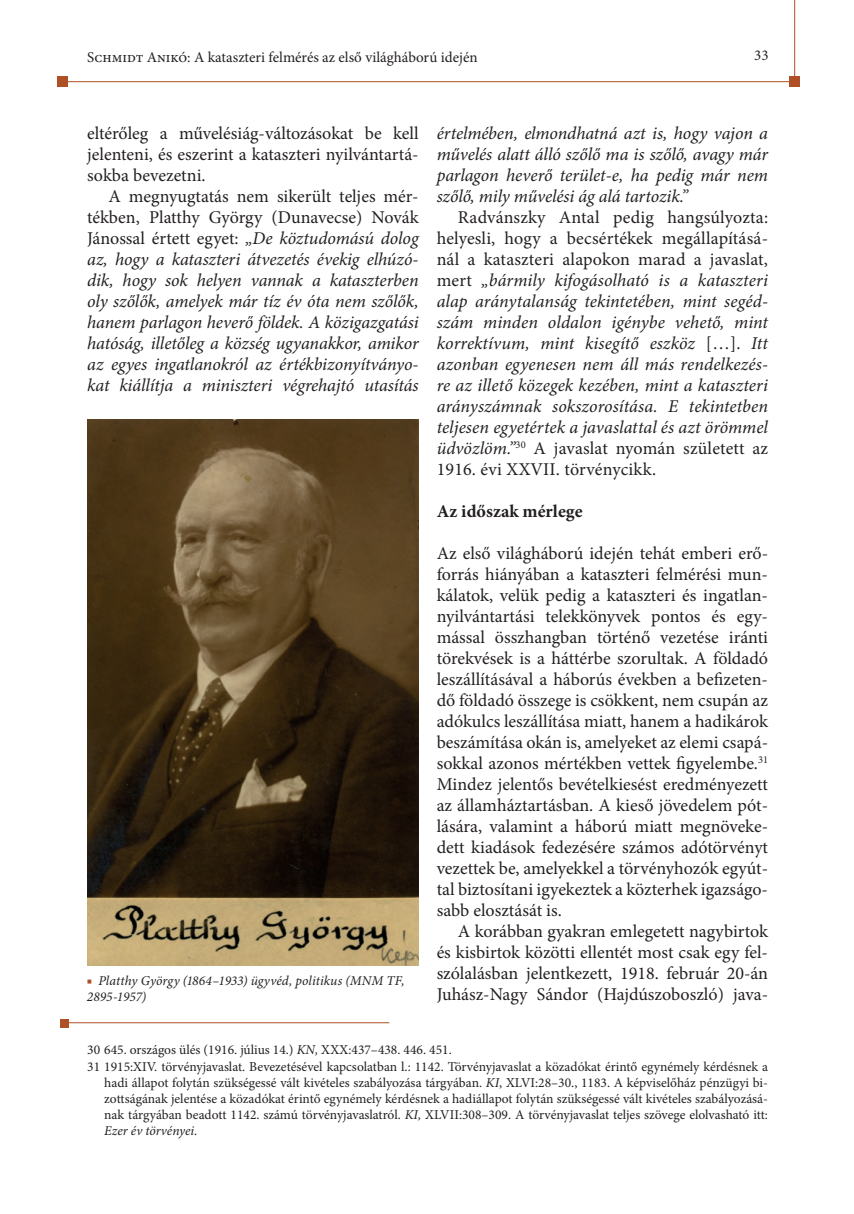
<style>
.page{position:relative;width:854px;height:1214px;background:#fff}
.page>*{position:absolute;margin:0;border:0;box-sizing:border-box;transform-origin:0 0}
.t1{font:italic 18px/21px "Minion Pro";letter-spacing:-.005em;color:#231f20;text-align:justify}
.t2{font:18px/21px "Minion Pro";color:#231f20;text-align:justify}
.t3{font:700 18px "Minion Pro";color:#231f20}
.t4{font:15px "Minion Pro";color:#231f20}
.t5{font:13.5px "Minion Pro";color:#231f20}
.t6{font:italic 13.5px/16.5px "Minion Pro";letter-spacing:.005em;color:#231f20}
.s1{font-style:normal}
.s2{color:#ae4f25}
.s3{font-style:italic}
</style>
<div class="page">
<hr style="left:61px;top:81px;width:733px;height:1px;background:#ae4f25">
<hr style="left:794px;top:0;width:1px;height:86px;background:#ae4f25">
<div style="left:57px;top:76px;width:11px;height:10px;background:#ae4f25"></div>
<div style="left:789px;top:76px;width:10px;height:10px;background:#ae4f25"></div>
<img style="left:87px;top:419px;width:331px;height:546px">
<hr style="left:60px;top:1022px;width:329px;height:1px;background:#ae4f25">
<div style="left:60px;top:1018px;width:9px;height:9px;background:#ae4f25"></div>
<p class="t4" style="left:87px;top:47px;width:392px">Schmidt Anikó: A kataszteri felmérés az első világháború idején</p>
<p class="t4" style="left:754px;top:45px;width:16px">33</p>
<p class="t2" style="left:87px;top:122px;width:333px">eltérőleg a művelésiág-változásokat be kell jelenteni, és eszerint a kataszteri nyilvántartá&shy;sokba bevezetni.</p>
<p class="t1" style="left:87px;top:185px;width:333px;text-indent:21px"><span class="s1">A megnyugtatás nem sikerült teljes mér&shy;tékben, Platthy György (Dunavecse) Novák Jánossal értett egyet:</span> „De köztudomású dolog az, hogy a kataszteri átvezetés évekig elhúzó&shy;dik, hogy sok helyen vannak a kataszterben oly szőlők, amelyek már tíz év óta nem szőlők, hanem parlagon heverő földek. A közigazgatási hatóság, illetőleg a község ugyanakkor, amikor az egyes ingatlanokról az értékbizonyítványo&shy;kat kiállítja a miniszteri végrehajtó utasítás</p>
<p class="t6" style="left:87px;top:972px;width:319px"><span class="s2">■</span> Platthy György (1864–1933) ügyvéd, politikus (MNM TF,<br>2895-1957)</p>
<p class="t1" style="left:436px;top:122px;width:333px">értelmében, elmondhatná azt is, hogy vajon a művelés alatt álló szőlő ma is szőlő, avagy már parlagon heverő terület-e, ha pedig már nem szőlő, mily művelési ág alá tartozik.”</p>
<p class="t1" style="left:436px;top:206px;width:333px;text-indent:21px"><span class="s1">Radvánszky Antal pedig hangsúlyozta: helyesli, hogy a becsértékek megállapításá&shy;nál a kataszteri alapokon marad a javaslat, mert</span> „bármily kifogásolható is a kataszteri alap aránytalanság tekintetében, mint segéd&shy;szám minden oldalon igénybe vehető, mint korrektívum, mint kisegítő eszköz <span class="s1">[…].</span> Itt azonban egyenesen nem áll más rendelkezés&shy;re az illető közegek kezében, mint a kataszteri arányszámnak sokszorosítása. E tekintetben teljesen egyetértek a javaslattal és azt örömmel üdvözlöm.”<sup>30</sup> <span class="s1">A javaslat nyomán született az 1916. évi XXVII. törvénycikk.</span></p>
<p class="t3" style="left:436px;top:498px;width:147px">Az időszak mérlege</p>
<p class="t2" style="left:436px;top:542px;width:333px">Az első világháború idején tehát emberi erő&shy;forrás hiányában a kataszteri felmérési mun&shy;kálatok, velük pedig a kataszteri és ingatlan&shy;nyilvántartási telekkönyvek pontos és egy&shy;mással összhangban történő vezetése iránti törekvések is a háttérbe szorultak. A földadó leszállításával a háborús években a befizeten&shy;dő földadó összege is csökkent, nem csupán az adókulcs leszállítása miatt, hanem a hadikárok beszámítása okán is, amelyeket az elemi csapá&shy;sokkal azonos mértékben vettek figyelembe.<sup>31<br></sup>Mindez jelentős bevételkiesést eredményezett az államháztartásban. A kieső jövedelem pót&shy;lására, valamint a háború miatt megnöveke&shy;dett kiadások fedezésére számos adótörvényt vezettek be, amelyekkel a törvényhozók egyút&shy;tal biztosítani igyekeztek a közterhek igazságo&shy;sabb elosztását is.</p>
<p class="t2" style="left:436px;top:921px;width:333px;text-indent:21px">A korábban gyakran emlegetett nagybirtok és kisbirtok közötti ellentét most csak egy fel&shy;szólalásban jelentkezett, 1918. február 20-án Juhász-Nagy Sándor (Hajdúszoboszló) java-</p>
<p class="t5" style="left:87px;top:1040px;width:366px">30 645. országos ülés (1916. július 14.) <span class="s3">KN,</span> XXX:437–438. 446. 451.</p>
<p class="t5" style="left:87px;top:1056px;width:682px">31 1915:XIV. törvényjavaslat. Bevezetésével kapcsolatban l.: 1142. Törvényjavaslat a közadókat érintő egynémely kérdésnek a</p>
<p class="t5" style="left:104px;top:1073px;width:665px">hadi állapot folytán szükségessé vált kivételes szabályozása tárgyában. <span class="s3">KI</span>, XLVI:28–30., 1183. A képviselőház pénzügyi bi-</p>
<p class="t5" style="left:104px;top:1089px;width:665px">zottságának jelentése a közadókat érintő egynémely kérdésnek a hadiállapot folytán szükségessé vált kivételes szabályozásá-</p>
<p class="t5" style="left:104px;top:1105px;width:665px">nak tárgyában beadott 1142. számú törvényjavaslatról. <span class="s3">KI,</span> XLVII:308–309. A törvényjavaslat teljes szövege elolvasható itt:</p>
<p class="t6" style="left:104px;top:1122px;width:94px">Ezer év törvényei<span class="s1">.</span></p>
</div>
